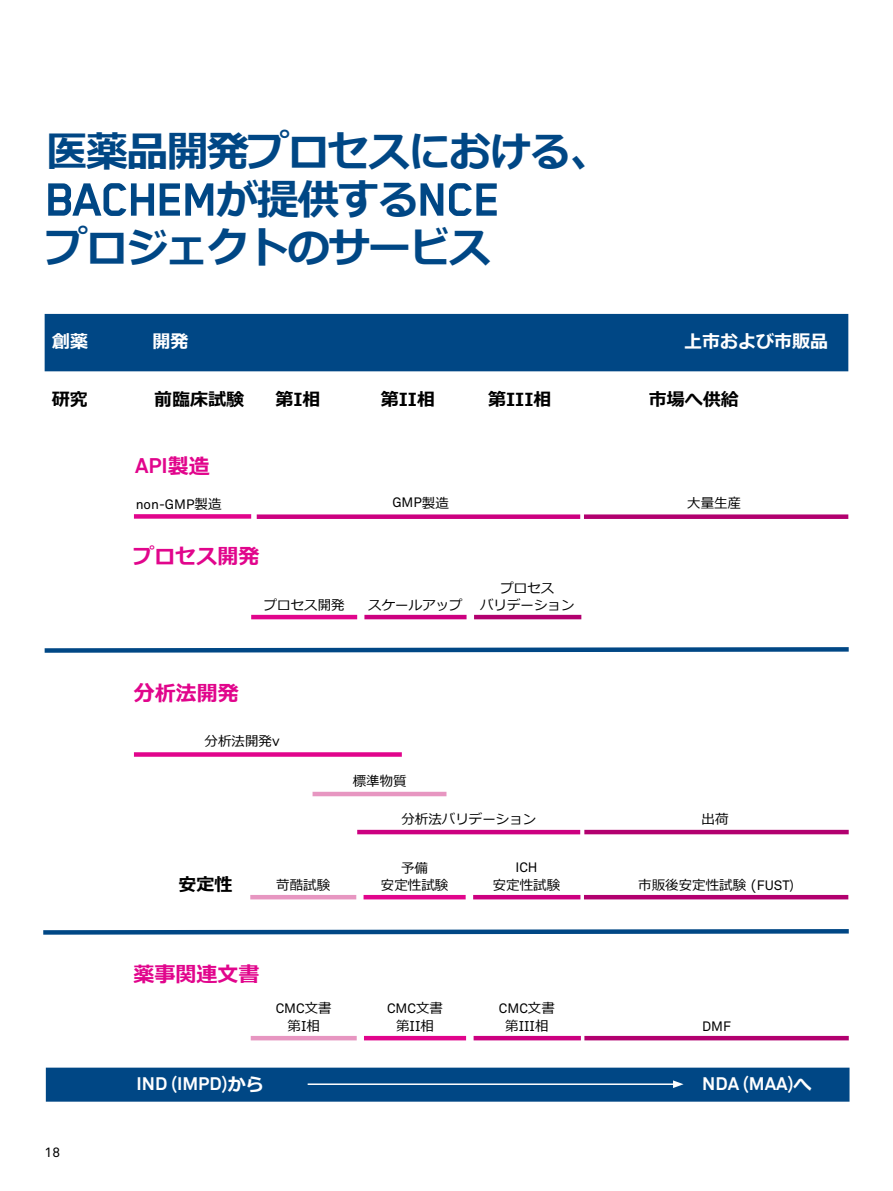
<style>
.page{position:relative;width:893px;height:1191px;background:#fff}
.page>*{position:absolute;margin:0;border:0;box-sizing:border-box;transform-origin:0 0}
.t1{font:700 54px "Blender Pro";letter-spacing:-.04em;color:#004785}
.t2{font:700 42px "Meiryo";letter-spacing:-.04em;color:#004785}
.t3{font:700 21px "Meiryo";color:#e1058c}
.t4{font:700 21px "Akkurat Bachem Pro";color:#e1058c}
.t5{font:700 18px "Meiryo";color:#000}
.t6{font:700 18px "Akkurat Bachem Pro";color:#fff}
.t7{font:700 18px "Meiryo";color:#fff}
.t8{font:13.5px/16.5px "Meiryo";color:#000;text-align:center}
.t9{font:13.5px "Akkurat Bachem Pro";color:#000}
.s1{font-family:"Meiryo";font-size:42px}
.s2{font-family:"Meiryo"}
.s3{font-family:"Akkurat Bachem Pro"}
</style>
<div class="page">
<svg style="left:134px;top:514px;width:117px;height:4px"></svg>
<div style="left:45px;top:315px;width:803px;height:55px;background:#004785"></div>
<div style="left:45px;top:314px;width:803px;height:57px;border:2px solid #004785"></div>
<div style="left:257px;top:514px;width:323px;height:5px;background:#cc0080"></div>
<div style="left:584px;top:514px;width:264px;height:5px;background:#b2006f"></div>
<hr style="left:364px;top:615px;width:103px;height:4px;background:#cc0080">
<hr style="left:474px;top:615px;width:107px;height:4px;background:#b2006f">
<hr style="left:251px;top:615px;width:106px;height:4px;background:#e1058c">
<hr style="left:364px;top:895px;width:102px;height:4px;background:#e1058c">
<hr style="left:473px;top:895px;width:107px;height:4px;background:#cc0080">
<hr style="left:250px;top:895px;width:106px;height:4px;background:#e796c1">
<hr style="left:584px;top:895px;width:264px;height:4px;background:#b2006f">
<svg style="left:134px;top:752px;width:268px;height:4px"></svg>
<hr style="left:357px;top:830px;width:223px;height:4px;background:#cc0080">
<div style="left:313px;top:791px;width:133px;height:5px;background:#e796c1"></div>
<hr style="left:584px;top:830px;width:265px;height:4px;background:#b2006f">
<hr style="left:364px;top:1036px;width:102px;height:4px;background:#e1058c">
<hr style="left:474px;top:1036px;width:107px;height:4px;background:#cc0080">
<hr style="left:251px;top:1036px;width:106px;height:4px;background:#e796c1">
<hr style="left:584px;top:1036px;width:265px;height:4px;background:#b2006f">
<svg style="left:44px;top:647px;width:805px;height:6px;background:#3f74a3"></svg>
<svg style="left:43px;top:929px;width:806px;height:6px;background:#3f74a3"></svg>
<div style="left:47px;top:1068px;width:802px;height:33px;background:#004785"></div>
<div style="left:46px;top:1067px;width:803px;height:34px;border:2px solid #004785"></div>
<hr style="left:308px;top:1083px;width:367px;height:2px;background:#fff">
<svg style="left:673px;top:1080px;width:11px;height:8px"></svg>
<h2 class="t2" style="left:46px;top:123px;width:568px">医薬品開発プロセスにおける、</h2>
<h1 class="t1" style="left:46px;top:170px;width:458px">BACHEM<span class="s1">が提供する</span>NCE</h1>
<h2 class="t2" style="left:46px;top:219px;width:447px">プロジェクトのサービス</h2>
<h3 class="t7" style="left:52px;top:329px;width:37px">創薬</h3>
<h3 class="t7" style="left:152px;top:329px;width:37px">開発</h3>
<h3 class="t7" style="left:684px;top:329px;width:145px">上市および市販品</h3>
<h3 class="t5" style="left:52px;top:387px;width:37px">研究</h3>
<h3 class="t5" style="left:154px;top:387px;width:92px">前臨床試験</h3>
<h3 class="t5" style="left:275px;top:387px;width:47px">第I相</h3>
<h3 class="t5" style="left:381px;top:387px;width:56px">第II相</h3>
<h3 class="t5" style="left:488px;top:387px;width:65px">第III相</h3>
<h3 class="t5" style="left:649px;top:387px;width:91px">市場へ供給</h3>
<h3 class="t4" style="left:135px;top:453px;width:76px">API<span class="s2">製造</span></h3>
<p class="t9" style="left:136px;top:496px;width:87px">non-GMP<span class="s2">製造</span></p>
<p class="t9" style="left:392px;top:495px;width:58px">GMP<span class="s2">製造</span></p>
<p class="t8" style="left:687px;top:496px;width:55px">大量生産</p>
<h3 class="t3" style="left:133px;top:542px;width:127px">プロセス開発</h3>
<p class="t8" style="left:264px;top:597px;width:82px">プロセス開発</p>
<p class="t8" style="left:368px;top:597px;width:96px">スケールアップ</p>
<p class="t8" style="left:480px;top:581px;width:96px">プロセス<br>バリデーション</p>
<h3 class="t3" style="left:134px;top:679px;width:106px">分析法開発</h3>
<p class="t8" style="left:205px;top:734px;width:77px">分析法開発v</p>
<p class="t8" style="left:353px;top:773px;width:56px">標準物質</p>
<p class="t8" style="left:401px;top:811px;width:136px">分析法バリデーション</p>
<p class="t8" style="left:702px;top:811px;width:28px">出荷</p>
<h3 class="t5" style="left:179px;top:871px;width:55px">安定性</h3>
<p class="t8" style="left:401px;top:861px;width:28px">予備</p>
<p class="t8" style="left:276px;top:877px;width:55px">苛酷試験</p>
<p class="t8" style="left:381px;top:877px;width:69px">安定性試験</p>
<h3 class="t3" style="left:133px;top:960px;width:127px">薬事関連文書</h3>
<p class="t9" style="left:276px;top:1000px;width:57px">CMC<span class="s2">文書</span></p>
<p class="t8" style="left:288px;top:1018px;width:34px">第I相</p>
<p class="t9" style="left:387px;top:1000px;width:57px">CMC<span class="s2">文書</span></p>
<p class="t8" style="left:396px;top:1018px;width:39px">第II相</p>
<p class="t9" style="left:515px;top:859px;width:24px">ICH</p>
<p class="t8" style="left:493px;top:877px;width:69px">安定性試験</p>
<p class="t8" style="left:638px;top:877px;width:157px">市販後安定性試験 (<span class="s3">FUST)</span></p>
<p class="t9" style="left:499px;top:1000px;width:57px">CMC<span class="s2">文書</span></p>
<p class="t8" style="left:505px;top:1018px;width:45px">第III相</p>
<p class="t9" style="left:702px;top:1018px;width:30px">DMF</p>
<p class="t9" style="left:45px;top:1144px;width:17px">18</p>
<h3 class="t6" style="left:137px;top:1073px;width:129px">IND (IMPD)<span class="s2">から</span></h3>
<h3 class="t6" style="left:702px;top:1073px;width:111px">NDA (MAA)<span class="s2">へ</span></h3>
</div>
